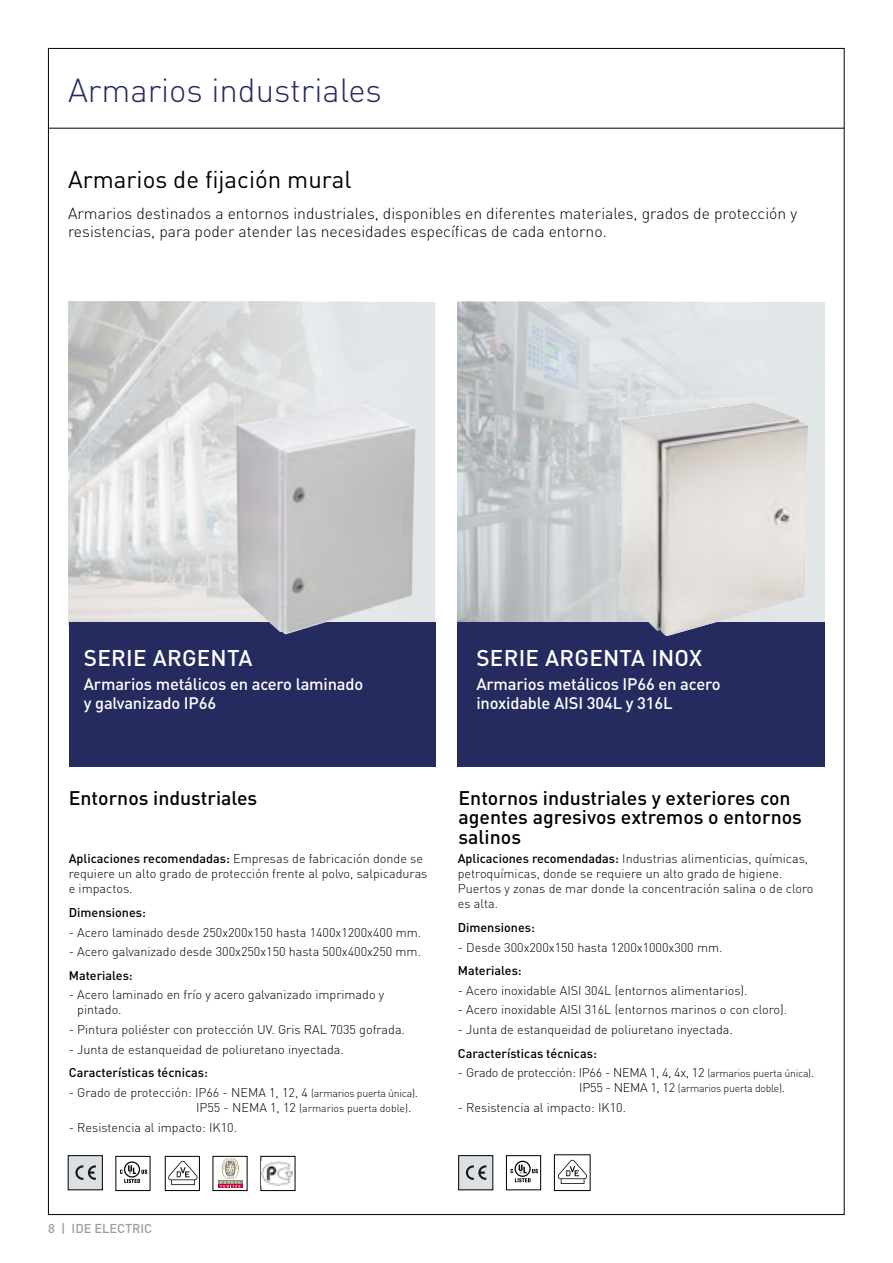
<style>
.page{position:relative;width:893px;height:1263px;background:#fff}
.page>*{position:absolute;margin:0;border:0;box-sizing:border-box;transform-origin:0 0}
.t1{font:300 33px "DIN Pro";color:#252a5f}
.t2{font:24px "DIN Pro";color:#000}
.t3{font:500 22.5px "DIN Pro";letter-spacing:.01em;color:#fff}
.t4{font:500 19.5px/19.5px "DIN Pro";color:#000}
.t5{font:500 16.5px/19.5px "DIN Pro";letter-spacing:-.01em;color:#fff}
.t6{font:300 15.75px/18px "DIN Pro";color:#000}
.t7{font:500 12.75px "DIN Pro";color:#9d9d9c}
.t8{font:300 12.6px/15px "DIN Pro";color:#000}
.t9{font:500 12.6px "DIN Pro";color:#000}
.t10{font:300 12.6px "DIN Pro";letter-spacing:-.02em;color:#000}
.t11{font:300 10.5px "DIN Pro";color:#000}
.t12{font:300 10.5px "DIN Pro";letter-spacing:-.02em;color:#000}
.s1{font-weight:500}
.s2{font-size:10.5px}
.s3{font-size:12.6px}
</style>
<div class="page">
<hr style="left:49px;top:128px;width:795px;height:1px;background:#000">
<svg style="left:68px;top:302px;width:367px;height:323px;background:#d7d7d7"></svg>
<div style="left:116px;top:1156px;width:34px;height:35px;border:1px solid #000"></div>
<svg style="left:120px;top:1161px;width:27px;height:22px"></svg>
<div style="left:68px;top:1156px;width:34px;height:34px;background:#dae0e3"></div>
<svg style="left:75px;top:1165px;width:21px;height:15px"></svg>
<div style="left:213px;top:1156px;width:34px;height:35px;border:1px solid #000"></div>
<hr style="left:218px;top:1180px;width:24px;height:4px;background:#908870">
<svg style="left:218px;top:1184px;width:24px;height:4px"></svg>
<svg style="left:220px;top:1158px;width:20px;height:29px"></svg>
<div style="left:261px;top:1156px;width:34px;height:35px;border:1px solid #000"></div>
<img style="left:262px;top:1161px;width:32px;height:25px">
<div style="left:165px;top:1156px;width:35px;height:35px;border:1px solid #000"></div>
<svg style="left:168px;top:1161px;width:29px;height:24px"></svg>
<div style="left:506px;top:1155px;width:35px;height:35px;border:1px solid #000"></div>
<svg style="left:510px;top:1161px;width:28px;height:21px"></svg>
<div style="left:459px;top:1156px;width:34px;height:34px;background:#dae0e3"></div>
<div style="left:458px;top:1155px;width:35px;height:35px;border:1px solid #000"></div>
<svg style="left:466px;top:1165px;width:20px;height:15px"></svg>
<div style="left:554px;top:1155px;width:36px;height:36px;border:1px solid #000"></div>
<svg style="left:558px;top:1160px;width:29px;height:24px"></svg>
<img style="left:458px;top:302px;width:129px;height:320px">
<svg style="left:587px;top:302px;width:238px;height:320px;background:#dcdfe2"></svg>
<svg style="left:191px;top:302px;width:243px;height:320px;background:#e0e2e3"></svg>
<div style="left:69px;top:622px;width:366px;height:144px;background:#252a5f"></div>
<img style="left:236px;top:403px;width:180px;height:231px">
<div style="left:458px;top:622px;width:367px;height:144px;background:#252a5f"></div>
<img style="left:622px;top:402px;width:186px;height:234px">
<h1 class="t1" style="left:68px;top:68px;width:315px">Armarios industriales</h1>
<h2 class="t2" style="left:68px;top:163px;width:285px">Armarios de fijación mural</h2>
<p class="t6" style="left:68px;top:204px;width:731px">Armarios destinados a entornos industriales, disponibles en diferentes materiales, grados de protección y resistencias, para poder atender las necesidades específicas de cada entorno.</p>
<h3 class="t3" style="left:84px;top:642px;width:170px">SERIE ARGENTA</h3>
<h3 class="t5" style="left:84px;top:673px;width:281px">Armarios metálicos en acero laminado y galvanizado IP66</h3>
<h3 class="t3" style="left:476px;top:642px;width:227px">SERIE ARGENTA INOX</h3>
<h3 class="t5" style="left:476px;top:673px;width:246px">Armarios metálicos IP66 en acero inoxidable AISI 304L y 316L</h3>
<h3 class="t4" style="left:69px;top:787px;width:190px">Entornos industriales</h3>
<h3 class="t4" style="left:458px;top:787px;width:345px">Entornos industriales y exteriores con agentes agresivos extremos o entornos salinos</h3>
<p class="t8" style="left:69px;top:851px;width:360px"><span class="s1">Aplicaciones recomendadas:</span> Empresas de fabricación donde se requiere un alto grado de protección frente al polvo, salpicaduras e impactos.</p>
<p class="t9" style="left:69px;top:904px;width:79px">Dimensiones:</p>
<p class="t8" style="left:69px;top:924px;width:354px">- Acero laminado desde 250x200x150 hasta 1400x1200x400 mm.</p>
<p class="t8" style="left:69px;top:944px;width:354px">- Acero galvanizado desde 300x250x150 hasta 500x400x250 mm.</p>
<p class="t9" style="left:69px;top:967px;width:66px">Materiales:</p>
<p class="t8" style="left:77px;top:987px;width:308px;text-indent:-9px">- Acero laminado en frío y acero galvanizado imprimado y pintado.</p>
<p class="t8" style="left:69px;top:1021px;width:338px">- Pintura poliéster con protección UV. Gris RAL 7035 gofrada.</p>
<p class="t8" style="left:69px;top:1041px;width:276px">- Junta de estanqueidad de poliuretano inyectada.</p>
<p class="t9" style="left:69px;top:1064px;width:141px">Características técnicas:</p>
<p class="t8" style="left:69px;top:1084px;width:351px">- Grado de protección: IP66 - NEMA 1, 12, 4 <span class="s2">(armarios puerta única)</span>.</p>
<p class="t11" style="left:196px;top:1101px;width:217px"><span class="s3">IP55 - NEMA 1, 12</span> (armarios puerta doble)<span class="s3">.</span></p>
<p class="t8" style="left:69px;top:1119px;width:170px">- Resistencia al impacto: IK10.</p>
<p class="t8" style="left:458px;top:851px;width:357px"><span class="s1">Aplicaciones recomendadas:</span> Industrias alimenticias, químicas, petroquímicas, donde se requiere un alto grado de higiene.<br>Puertos y zonas de mar donde la concentración salina o de cloro es alta.</p>
<p class="t9" style="left:458px;top:919px;width:79px">Dimensiones:</p>
<p class="t8" style="left:458px;top:939px;width:266px">- Desde 300x200x150 hasta 1200x1000x300 mm.</p>
<p class="t9" style="left:458px;top:962px;width:66px">Materiales:</p>
<p class="t8" style="left:458px;top:982px;width:291px">- Acero inoxidable AISI 304L (entornos alimentarios).</p>
<p class="t8" style="left:458px;top:1002px;width:331px">- Acero inoxidable AISI 316L (entornos marinos o con cloro).</p>
<p class="t8" style="left:458px;top:1021px;width:276px">- Junta de estanqueidad de poliuretano inyectada.</p>
<p class="t9" style="left:458px;top:1044px;width:141px">Características técnicas:</p>
<p class="t10" style="left:458px;top:1064px;width:358px">- Grado de protección: IP66 - NEMA 1, 4, 4x, 12 <span class="s2">(armarios puerta única)</span>.</p>
<p class="t12" style="left:579px;top:1081px;width:207px"><span class="s3">IP55 - NEMA 1, 12</span> (armarios puerta doble)<span class="s3">.</span></p>
<p class="t8" style="left:458px;top:1099px;width:170px">- Resistencia al impacto: IK10.</p>
<p class="t7" style="left:48px;top:1219px;width:106px">8 | IDE ELECTRIC</p>
</div>
